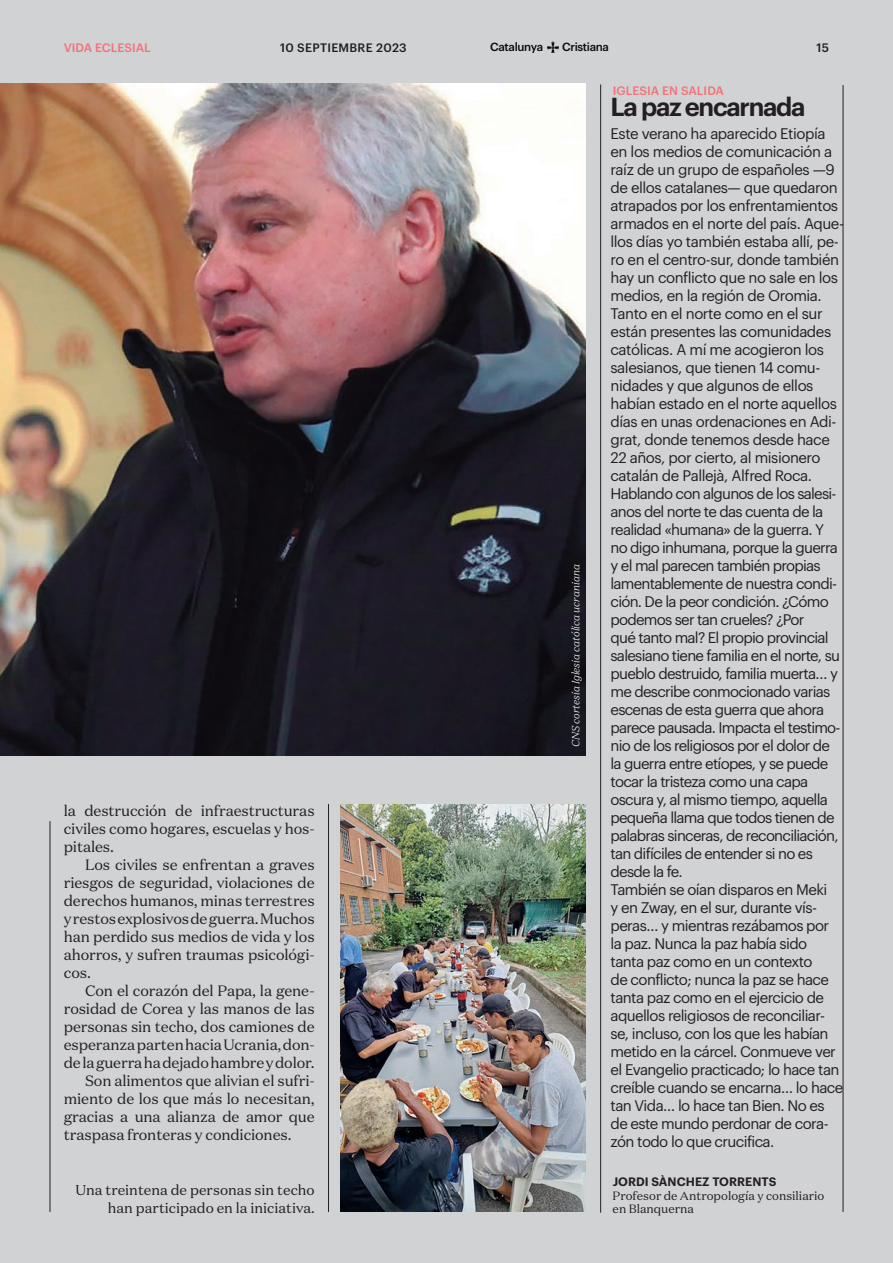
<style>
.page{position:relative;width:893px;height:1263px;background:#d1d2d4}
.page>*{position:absolute;margin:0;border:0;box-sizing:border-box;transform-origin:0 0}
.t1{font:600 25.5px "Graphik";letter-spacing:-.05em;color:#231f20}
.t2{font:15px/18px "Graphik";letter-spacing:-.04em;color:#231f20}
.t3{font:15px/18px "Domaine Text";letter-spacing:-.01em;color:#231f20;text-align:justify}
.t4{font:14.25px/18px "Domaine Text";color:#231f20;text-align:right}
.t5{font:12px/13.5px "Domaine Text";color:#231f20}
.t6{font:500 12px "Graphik";color:#f27278}
.t7{font:600 12px "Graphik";letter-spacing:.005em;color:#231f20}
.t8{font:500 12px "Graphik";letter-spacing:.025em;color:#231f20}
.t9{font:500 11.55px "Graphik";letter-spacing:-.03em;color:#07090c}
.t10{font:italic 300 10.5px "Domaine Text";color:#fff}
</style>
<div class="page">
<hr style="left:843px;top:85px;width:1px;height:1127px;background:#231f20">
<svg style="left:547px;top:42px;width:12px;height:11px"></svg>
<hr style="left:50px;top:821px;width:1px;height:391px;background:#231f20">
<hr style="left:328px;top:804px;width:1px;height:408px;background:#231f20">
<img style="left:340px;top:804px;width:246px;height:407px">
<hr style="left:600px;top:85px;width:1px;height:1128px;background:#231f20">
<img style="left:0;top:84px;width:586px;height:671px">
<p class="t6" style="left:64px;top:39px;width:89px">VIDA ECLESIAL</p>
<p class="t8" style="left:280px;top:38px;width:128px">10 SEPTIEMBRE 2023</p>
<p class="t9" style="left:490px;top:38px;width:54px">Catalunya</p>
<p class="t9" style="left:562px;top:38px;width:48px">Cristiana</p>
<p class="t8" style="left:816px;top:38px;width:14px">15</p>
<p class="t3" style="left:64px;top:801px;width:252px">la destrucción de infraestructuras civiles como hogares, escuelas y hos&shy;pitales.</p>
<p class="t3" style="left:64px;top:855px;width:252px;text-indent:21px">Los civiles se enfrentan a graves riesgos de seguridad, violaciones de derechos humanos, minas terrestres y restos explosivos de guerra. Muchos han perdido sus medios de vida y los ahorros, y sufren traumas psicológi&shy;cos.</p>
<p class="t3" style="left:85px;top:981px;width:231px">Con el corazón del Papa, la gene-</p>
<p class="t3" style="left:64px;top:999px;width:252px">rosidad de Corea y las manos de las</p>
<p class="t3" style="left:64px;top:1017px;width:252px">personas sin techo, dos camiones de</p>
<p class="t3" style="left:64px;top:1035px;width:252px">esperanza parten hacia Ucrania, don-</p>
<p class="t3" style="left:64px;top:1053px;width:252px">de la guerra ha dejado hambre y dolor.</p>
<p class="t3" style="left:85px;top:1071px;width:231px">Son alimentos que alivian el sufri-</p>
<p class="t3" style="left:64px;top:1089px;width:252px">miento de los que más lo necesitan,</p>
<p class="t3" style="left:64px;top:1107px;width:252px">gracias a una alianza de amor que</p>
<p class="t3" style="left:64px;top:1125px;width:229px">traspasa fronteras y condiciones.</p>
<p class="t4" style="left:75px;top:1180px;width:241px">Una treintena de personas sin techo han participado en la iniciativa.</p>
<p class="t10" style="left:569px;top:747px;width:185px;rotate:-90deg">CNS cortesia Iglesia católica ucraniana</p>
<p class="t6" style="left:613px;top:81px;width:113px">IGLESIA EN SALIDA</p>
<h1 class="t1" style="left:610px;top:88px;width:197px">La paz encarnada</h1>
<p class="t2" style="left:610px;top:123px;width:235px">Este verano ha aparecido Etiopía en los medios de comunicación a raíz de un grupo de españoles —9 de ellos catalanes— que quedaron atrapados por los enfrentamientos armados en el norte del país. Aque&shy;llos días yo también estaba allí, pe&shy;ro en el centro-sur, donde también hay un conflicto que no sale en los medios, en la región de Oromia.<br>Tanto en el norte como en el sur están presentes las comunidades católicas. A mí me acogieron los salesianos, que tienen 14 comu&shy;nidades y que algunos de ellos habían estado en el norte aquellos días en unas ordenaciones en Adi&shy;grat, donde tenemos desde hace<br>22 años, por cierto, al misionero catalán de Pallejà, Alfred Roca.<br>Hablando con algunos de los salesi&shy;anos del norte te das cuenta de la realidad «humana» de la guerra. Y no digo inhumana, porque la guerra y el mal parecen también propias lamentablemente de nuestra condi&shy;ción. De la peor condición. ¿Cómo podemos ser tan crueles? ¿Por<br>qué tanto mal? El propio provincial salesiano tiene familia en el norte, su pueblo destruido, familia muerta… y me describe conmocionado varias escenas de esta guerra que ahora parece pausada. Impacta el testimo&shy;nio de los religiosos por el dolor de la guerra entre etíopes, y se puede tocar la tristeza como una capa oscura y, al mismo tiempo, aquella pequeña llama que todos tienen de palabras sinceras, de reconciliación, tan difíciles de entender si no es desde la fe.<br>También se oían disparos en Meki<br>y en Zway, en el sur, durante vís&shy;peras… y mientras rezábamos por la paz. Nunca la paz había sido tanta paz como en un contexto<br>de conflicto; nunca la paz se hace tanta paz como en el ejercicio de aquellos religiosos de reconciliar&shy;se, incluso, con los que les habían metido en la cárcel. Conmueve ver el Evangelio practicado; lo hace tan creíble cuando se encarna… lo hace tan Vida… lo hace tan Bien. No es de este mundo perdonar de cora&shy;zón todo lo que crucifica.</p>
<p class="t7" style="left:613px;top:1172px;width:165px">JORDI SÀNCHEZ TORRENTS</p>
<p class="t5" style="left:613px;top:1188px;width:213px">Profesor de Antropología y consiliario en Blanquerna</p>
</div>
